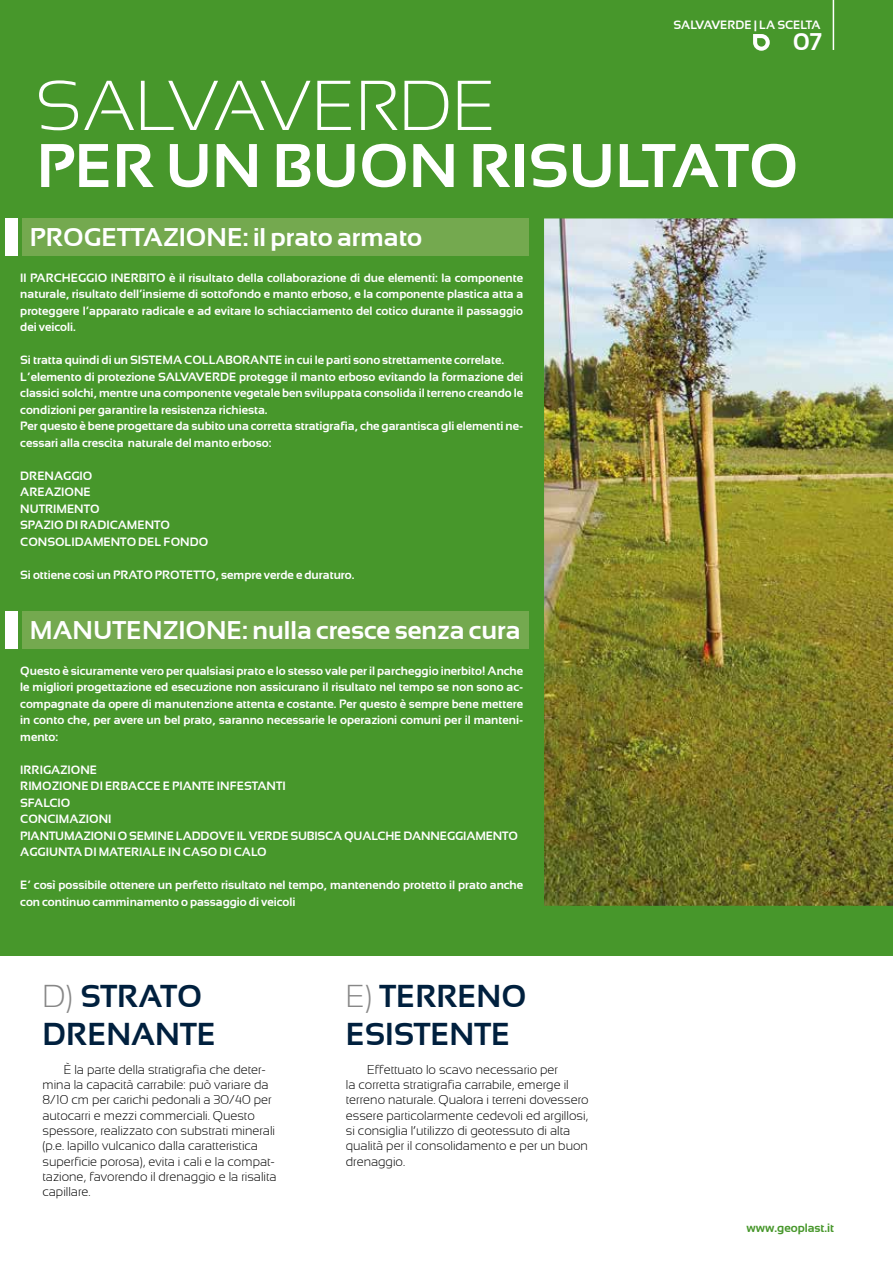
<style>
.page{position:relative;width:893px;height:1263px;background:#47972b}
.page>*{position:absolute;margin:0;border:0;box-sizing:border-box;transform-origin:0 0}
.t1{font:300 70.5px "Sansation";letter-spacing:.01em;color:#fff}
.t2{font:700 61.5px "Sansation";color:#fff}
.t3{font:700 31.5px/37.8px "Sansation";color:#00203e}
.t4{font:700 25.5px "Sansation";color:#fff}
.t5{font:700 24px "Sansation";color:#fff}
.t6{font:300 12.75px/15.3px "Sansation";color:#000}
.t7{font:700 12px/16.5px "Sansation";color:#fff}
.t8{font:700 12px "Sansation";color:#47972b}
.s1{font-weight:300;color:#878787}
</style>
<div class="page">
<img style="left:544px;top:218px;width:349px;height:688px">
<div style="left:22px;top:218px;width:506px;height:38px;background:#74a94f"></div>
<div style="left:22px;top:611px;width:506px;height:38px;background:#74a94f"></div>
<div style="left:0;top:957px;width:893px;height:306px;background:#fff"></div>
<div style="left:6px;top:218px;width:12px;height:38px;background:#fff"></div>
<div style="left:6px;top:611px;width:12px;height:38px;background:#fff"></div>
<hr style="left:833px;top:0;width:1px;height:50px;background:#fff">
<svg style="left:753px;top:34px;width:17px;height:17px"></svg>
<p class="t7" style="left:673px;top:16px;width:148px">SALVAVERDE | LA SCELTA</p>
<h3 class="t5" style="left:793px;top:28px;width:31px">07</h3>
<h1 class="t1" style="left:37px;top:67px;width:460px">SALVAVERDE</h1>
<h2 class="t2" style="left:37px;top:131px;width:763px">PER UN BUON RISULTATO</h2>
<h3 class="t4" style="left:30px;top:223px;width:394px">PROGETTAZIONE: il prato armato</h3>
<p class="t7" style="left:20px;top:269px;width:504px;text-align:justify">Il PARCHEGGIO INERBITO è il risultato della collaborazione di due elementi: la componente naturale, risultato dell’insieme di sottofondo e manto erboso, e la componente plastica atta a proteggere l’apparato radicale e ad evitare lo schiacciamento del cotico durante il passaggio dei veicoli.</p>
<p class="t7" style="left:20px;top:352px;width:504px">Si tratta quindi di un SISTEMA COLLABORANTE in cui le parti sono strettamente correlate.<br>L’elemento di protezione SALVAVERDE protegge il manto erboso evitando la formazione dei classici solchi, mentre una componente vegetale ben sviluppata consolida il terreno creando le condizioni per garantire la resistenza richiesta.<br>Per questo è bene progettare da subito una corretta stratigrafia, che garantisca gli elementi ne&shy;cessari alla crescita naturale del manto erboso:</p>
<p class="t7" style="left:20px;top:467px;width:189px">DRENAGGIO<br>AREAZIONE<br>NUTRIMENTO<br>SPAZIO DI RADICAMENTO<br>CONSOLIDAMENTO DEL FONDO</p>
<p class="t7" style="left:20px;top:566px;width:336px">Si ottiene così un PRATO PROTETTO, sempre verde e duraturo.</p>
<h3 class="t4" style="left:30px;top:616px;width:492px">MANUTENZIONE: nulla cresce senza cura</h3>
<p class="t7" style="left:20px;top:662px;width:504px;text-align:justify">Questo è sicuramente vero per qualsiasi prato e lo stesso vale per il parcheggio inerbito! Anche le migliori progettazione ed esecuzione non assicurano il risultato nel tempo se non sono ac&shy;compagnate da opere di manutenzione attenta e costante. Per questo è sempre bene mettere in conto che, per avere un bel prato, saranno necessarie le operazioni comuni per il manteni&shy;mento:</p>
<p class="t7" style="left:20px;top:761px;width:499px">IRRIGAZIONE<br>RIMOZIONE DI ERBACCE E PIANTE INFESTANTI<br>SFALCIO<br>CONCIMAZIONI<br>PIANTUMAZIONI O SEMINE LADDOVE IL VERDE SUBISCA QUALCHE DANNEGGIAMENTO<br>AGGIUNTA DI MATERIALE IN CASO DI CALO</p>
<p class="t7" style="left:20px;top:877px;width:504px">E’ così possibile ottenere un perfetto risultato nel tempo, mantenendo protetto il prato anche con continuo camminamento o passaggio di veicoli</p>
<h3 class="t3" style="left:43px;top:977px;width:175px"><span class="s1">D)</span> STRATO<br>DRENANTE</h3>
<p class="t6" style="left:43px;top:1062px;width:236px;text-indent:21px">È la parte della stratigrafia che deter&shy;mina la capacità carrabile: può variare da 8/10 cm per carichi pedonali a 30/40 per autocarri e mezzi commerciali. Questo spessore, realizzato con substrati minerali (p.e. lapillo vulcanico dalla caratteristica superficie porosa), evita i cali e la compat&shy;tazione, favorendo il drenaggio e la risalita capillare.</p>
<h3 class="t3" style="left:346px;top:977px;width:182px"><span class="s1">E)</span> TERRENO<br>ESISTENTE</h3>
<p class="t6" style="left:346px;top:1062px;width:244px;text-indent:21px">Effettuato lo scavo necessario per<br>la corretta stratigrafia carrabile, emerge il terreno naturale. Qualora i terreni dovessero essere particolarmente cedevoli ed argillosi, si consiglia l’utilizzo di geotessuto di alta qualità per il consolidamento e per un buon drenaggio.</p>
<p class="t8" style="left:746px;top:1221px;width:89px">www.geoplast.it</p>
</div>
